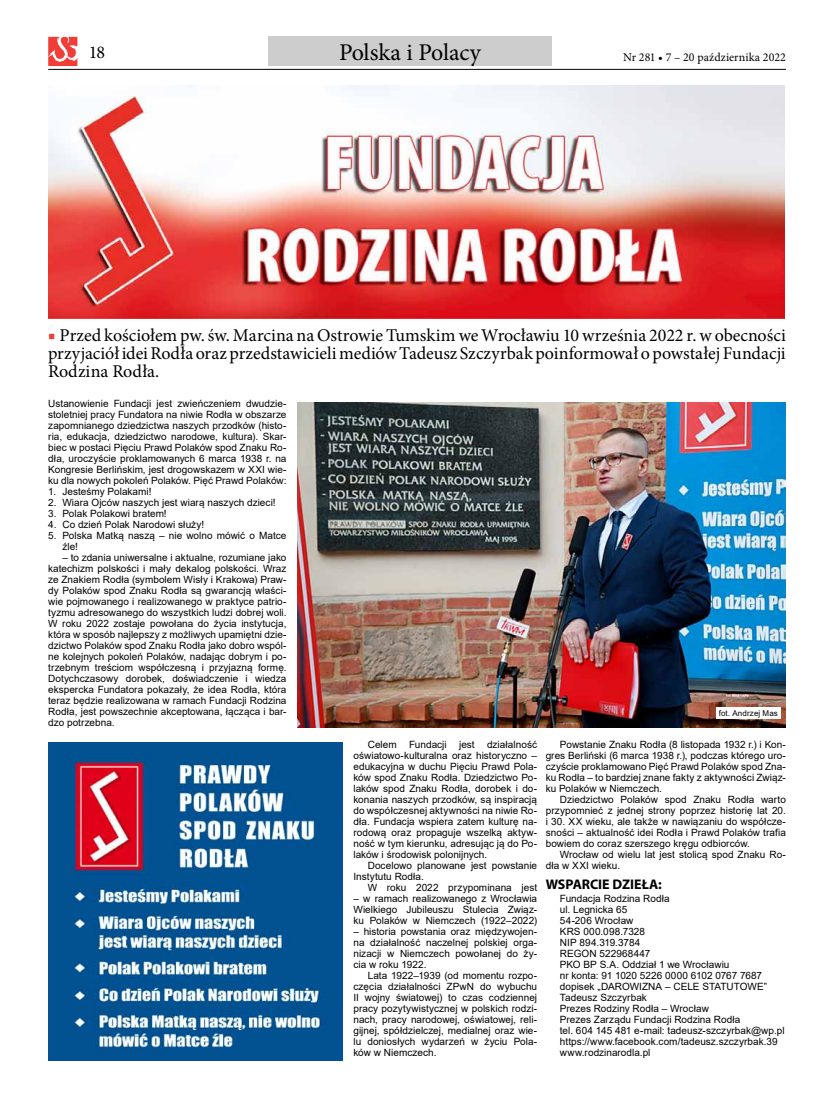
<style>
.page{position:relative;width:820px;height:1106px;background:#fff}
.page>*{position:absolute;margin:0;border:0;box-sizing:border-box;transform-origin:0 0}
.t1{font:24px "Minion Pro";letter-spacing:-.02em;color:#000}
.t2{font:18px/18px "Minion Pro";letter-spacing:-.005em;color:#000;text-align:justify}
.t3{font:700 14px "Myriad Pro";letter-spacing:-.005em;color:#000}
.t4{font:12px "Minion Pro";color:#000}
.t5{font:10px/11px "Arial";letter-spacing:.005em;color:#000;text-align:justify}
.t6{font:8px "Arial";letter-spacing:.01em;color:#000}
.s1{color:#f13d37}
</style>
<div class="page">
<div style="left:268px;top:37px;width:283px;height:29px;background:#cecdcd"></div>
<img style="left:48px;top:85px;width:736px;height:233px">
<img style="left:298px;top:402px;width:487px;height:325px">
<img style="left:48px;top:742px;width:294px;height:318px">
<div style="left:715px;top:707px;width:65px;height:12px;background:#fff"></div>
<hr style="left:48px;top:69px;width:737px;height:1px;background:#000">
<svg style="left:48px;top:37px;width:29px;height:29px"></svg>
<h1 class="t1" style="left:339px;top:36px;width:144px">Polska i Polacy</h1>
<h2 class="t2" style="left:89px;top:43px;width:18px">18</h2>
<p class="t4" style="left:623px;top:49px;width:164px">Nr 281 • 7 – 20 października 2022</p>
<h2 class="t2" style="left:48px;top:326px;width:738px"><span class="s1">■</span> Przed kościołem pw. św. Marcina na Ostrowie Tumskim we Wrocławiu 10 września 2022 r. w obecności przyjaciół idei Rodła oraz przedstawicieli mediów Tadeusz Szczyrbak poinformował o powstałej Fundacji Rodzina Rodła.</h2>
<p class="t5" style="left:48px;top:398px;width:240px">Ustanowienie Fundacji jest zwieńczeniem dwudzie&shy;stoletniej pracy Fundatora na niwie Rodła w obszarze zapomnianego dziedzictwa naszych przodków (histo&shy;ria, edukacja, dziedzictwo narodowe, kultura). Skar&shy;biec w postaci Pięciu Prawd Polaków spod Znaku Ro&shy;dła, uroczyście proklamowanych 6 marca 1938 r. na Kongresie Berlińskim, jest drogowskazem w XXI wie&shy;ku dla nowych pokoleń Polaków. Pięć Prawd Polaków:</p>
<p class="t5" style="left:48px;top:486px;width:105px">1. Jesteśmy Polakami!</p>
<p class="t5" style="left:48px;top:497px;width:229px">2. Wiara Ojców naszych jest wiarą naszych dzieci!</p>
<p class="t5" style="left:48px;top:508px;width:120px">3. Polak Polakowi bratem!</p>
<p class="t5" style="left:48px;top:519px;width:157px">4. Co dzień Polak Narodowi służy!</p>
<p class="t5" style="left:62px;top:530px;width:225px;text-indent:-14px">5. Polska Matką naszą – nie wolno mówić o Matce źle!</p>
<p class="t5" style="left:48px;top:552px;width:240px;text-indent:14px">– to zdania uniwersalne i aktualne, rozumiane jako katechizm polskości i mały dekalog polskości. Wraz ze Znakiem Rodła (symbolem Wisły i Krakowa) Praw&shy;dy Polaków spod Znaku Rodła są gwarancją właści&shy;wie pojmowanego i realizowanego w praktyce patrio&shy;tyzmu adresowanego do wszystkich ludzi dobrej woli.<br>W roku 2022 zostaje powołana do życia instytucja, która w sposób najlepszy z możliwych upamiętni dzie&shy;dzictwo Polaków spod Znaku Rodła jako dobro wspól&shy;ne kolejnych pokoleń Polaków, nadając dobrym i po&shy;trzebnym treściom współczesną i przyjazną formę.<br>Dotychczasowy dorobek, doświadczenie i wiedza ekspercka Fundatora pokazały, że idea Rodła, która teraz będzie realizowana w ramach Fundacji Rodzina Rodła, jest powszechnie akceptowana, łącząca i bar&shy;dzo potrzebna.</p>
<p class="t6" style="left:718px;top:707px;width:61px">fot. Andrzej Mas</p>
<p class="t5" style="left:353px;top:739px;width:185px;text-indent:14px">Celem Fundacji jest działalność oświatowo-kulturalna oraz historyczno – edukacyjna w duchu Pięciu Prawd Pola&shy;ków spod Znaku Rodła. Dziedzictwo Po&shy;laków spod Znaku Rodła, dorobek i do&shy;konania naszych przodków, są inspiracją do współczesnej aktywności na niwie Ro&shy;dła. Fundacja wspiera zatem kulturę na&shy;rodową oraz propaguje wszelką aktyw&shy;ność w tym kierunku, adresując ją do Po&shy;laków i środowisk polonijnych.</p>
<p class="t5" style="left:353px;top:860px;width:185px;text-indent:14px">Docelowo planowane jest powstanie<br>Instytutu Rodła.</p>
<p class="t5" style="left:367px;top:882px;width:171px">W roku 2022 przypominana jest</p>
<p class="t5" style="left:353px;top:893px;width:185px">– w ramach realizowanego z Wrocławia Wielkiego Jubileuszu Stulecia Związ&shy;ku Polaków w Niemczech (1922–2022)</p>
<p class="t5" style="left:353px;top:926px;width:185px">– historia powstania oraz międzywojen&shy;na działalność naczelnej polskiej orga&shy;nizacji w Niemczech powołanej do ży&shy;cia w roku 1922.</p>
<p class="t5" style="left:353px;top:970px;width:185px;text-indent:14px">Lata 1922–1939 (od momentu rozpo&shy;częcia działalności ZPwN do wybuchu II wojny światowej) to czas codziennej pracy pozytywistycznej w polskich rodzi&shy;nach, pracy narodowej, oświatowej, reli&shy;gijnej, spółdzielczej, medialnej oraz wie&shy;lu doniosłych wydarzeń w życiu Pola&shy;ków w Niemczech.</p>
<p class="t5" style="left:545px;top:739px;width:242px;text-indent:14px">Powstanie Znaku Rodła (8 listopada 1932 r.) i Kon&shy;gres Berliński (6 marca 1938 r.), podczas którego uro&shy;czyście proklamowano Pięć Prawd Polaków spod Zna&shy;ku Rodła – to bardziej znane fakty z aktywności Związ&shy;ku Polaków w Niemczech.</p>
<p class="t5" style="left:545px;top:794px;width:242px;text-indent:14px">Dziedzictwo Polaków spod Znaku Rodła warto przypomnieć z jednej strony poprzez historię lat 20. i 30. XX wieku, ale także w nawiązaniu do współcze&shy;sności – aktualność idei Rodła i Prawd Polaków trafia bowiem do coraz szerszego kręgu odbiorców.</p>
<p class="t5" style="left:545px;top:849px;width:242px;text-indent:14px">Wrocław od wielu lat jest stolicą spod Znaku Ro&shy;dła w XXI wieku.</p>
<h3 class="t3" style="left:545px;top:875px;width:118px">WSPARCIE DZIEŁA:</h3>
<p class="t5" style="left:559px;top:893px;width:226px;text-align:left">Fundacja Rodzina Rodła<br>ul. Legnicka 65<br>54-206 Wrocław<br>KRS 000.098.7328<br>NIP 894.319.3784<br>REGON 522968447<br>PKO BP S.A. Oddział 1 we Wrocławiu<br>nr konta: 91 1020 5226 0000 6102 0767 7687 dopisek „DAROWIZNA – CELE STATUTOWE”<br>Tadeusz Szczyrbak<br>Prezes Rodziny Rodła – Wrocław<br>Prezes Zarządu Fundacji Rodzina Rodła<br>tel. 604 145 481 e-mail: tadeusz-szczyrbak@wp.pl https://www.facebook.com/tadeusz.szczyrbak.39 www.rodzinarodla.pl</p>
</div>
